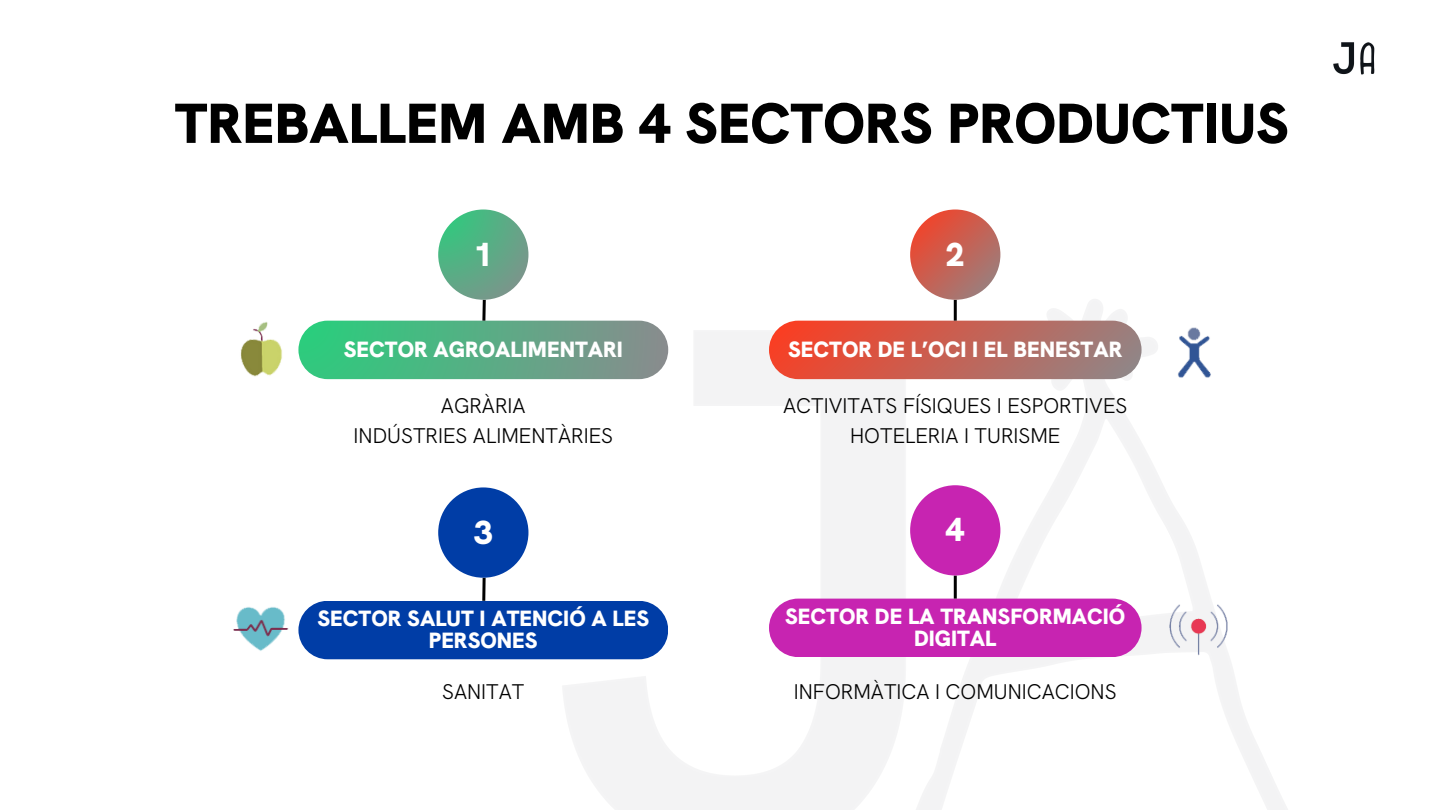
<style>
.page{position:relative;width:1440px;height:810px;background:#fff}
.page>*{position:absolute;margin:0;border:0;box-sizing:border-box;transform-origin:0 0}
.t1{font:900 56.2px "Hanken Grotesk";color:#000}
.t2{font:900 33.3px "Hanken Grotesk";color:#fff}
.t3{font:900 22px/21.8px "Hanken Grotesk";color:#fff;text-align:center}
.t4{font:300 21.2px "Hanken Grotesk";color:#000}
</style>
<div class="page">
<img style="left:505px;top:273px;width:396px;height:537px">
<img style="left:901px;top:218px;width:387px;height:592px">
<div style="left:769px;top:321px;width:373px;height:58px;background:linear-gradient(to right,#f73f25,#938585);border-radius:29px"></div>
<hr style="left:954px;top:300px;width:3px;height:21px;background:#000">
<svg style="left:910px;top:210px;width:90px;height:90px;background:#c56255"></svg>
<div style="left:298px;top:321px;width:370px;height:58px;background:linear-gradient(to right,#2ace7d,#878c8d);border-radius:29px"></div>
<svg style="left:481px;top:300px;width:6px;height:24px"></svg>
<svg style="left:438px;top:210px;width:90px;height:90px;background:#5bab86"></svg>
<div style="left:769px;top:599px;width:373px;height:58px;background:#c724b1;border-radius:29px"></div>
<hr style="left:954px;top:576px;width:3px;height:23px;background:#000">
<div style="left:910px;top:485px;width:90px;height:91px;background:#c724b1;border-radius:50%"></div>
<div style="left:298px;top:601px;width:370px;height:58px;background:#003da6;border-radius:29px"></div>
<svg style="left:482px;top:578px;width:4px;height:23px"></svg>
<div style="left:438px;top:487px;width:90px;height:91px;background:#003da6;border-radius:50%"></div>
<img style="left:240px;top:322px;width:42px;height:55px">
<img style="left:1168px;top:321px;width:58px;height:63px">
<img style="left:233px;top:607px;width:66px;height:44px">
<img style="left:1153px;top:601px;width:91px;height:63px">
<img style="left:1333px;top:42px;width:42px;height:33px">
<h2 class="t1" style="left:175px;top:87px;width:1116px">TREBALLEM AMB 4 SECTORS PRODUCTIUS</h2>
<p class="t2" style="left:474px;top:232px;width:20px">1</p>
<p class="t2" style="left:946px;top:232px;width:20px">2</p>
<p class="t3" style="left:344px;top:338px;width:281px">SECTOR AGROALIMENTARI</p>
<h1 class="t3" style="left:788px;top:338px;width:336px">SECTOR DE L’OCI I EL BENESTAR</h1>
<p class="t4" style="left:441px;top:392px;width:86px">AGRÀRIA</p>
<p class="t4" style="left:354px;top:421px;width:261px">INDÚSTRIES ALIMENTÀRIES</p>
<p class="t4" style="left:783px;top:392px;width:346px">ACTIVITATS FÍSIQUES I ESPORTIVES</p>
<p class="t4" style="left:850px;top:421px;width:212px">HOTELERIA I TURISME</p>
<p class="t2" style="left:474px;top:510px;width:20px">3</p>
<h2 class="t2" style="left:946px;top:508px;width:20px">4</h2>
<p class="t3" style="left:317px;top:608px;width:333px">SECTOR SALUT I ATENCIÓ A LES<br>PERSONES</p>
<p class="t3" style="left:785px;top:606px;width:342px">SECTOR DE LA TRANSFORMACIÓ<br>DIGITAL</p>
<p class="t4" style="left:442px;top:678px;width:84px">SANITAT</p>
<p class="t4" style="left:794px;top:678px;width:324px">INFORMÀTICA I COMUNICACIONS</p>
</div>
